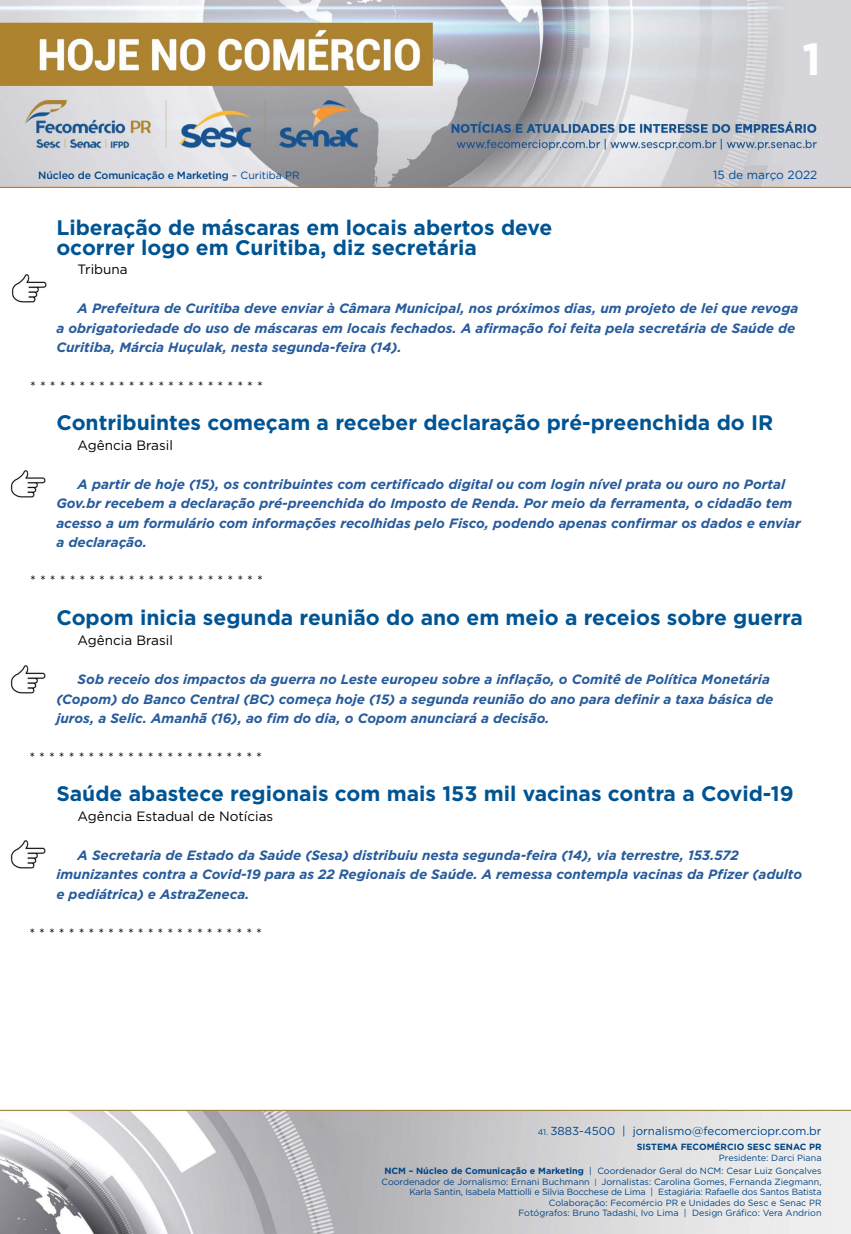
<style>
.page{position:relative;width:851px;height:1234px;background:#fff}
.page>*{position:absolute;margin:0;border:0;box-sizing:border-box;transform-origin:0 0}
.t1{font:700 45px "Gotham";color:#fff}
.t2{font:700 21px/19.5px "Gotham";color:#005493}
.t3{font:italic 700 13.5px/19.5px "Gotham";color:#275b9b}
.t4{font:13.5px "Gotham";color:#000}
.t5{font:11.85px "Gotham";color:#004a93}
.t6{font:11.55px "Gotham";color:#004587}
.t7{font:500 10.5px "Gotham";letter-spacing:-.01em;color:#004587}
.t8{font:9px/10.5px "Gotham";color:#004587;text-align:right}
.t9{font:700 9px "Gotham";color:#004587}
.s1{font-weight:400}
.s2{font-size:8.25px}
.s3{font-weight:700}
.s4{font-size:7.65px}
</style>
<div class="page">
<img style="left:0;top:0;width:850px;height:188px">
<img style="left:0;top:1109px;width:850px;height:124px">
<img style="left:11px;top:274px;width:36px;height:28px">
<img style="left:11px;top:470px;width:35px;height:28px">
<img style="left:11px;top:665px;width:35px;height:28px">
<img style="left:11px;top:840px;width:35px;height:28px">
<h1 class="t1" style="left:802px;top:29px;width:20px">1</h1>
<p class="t7" style="left:38px;top:168px;width:263px">Núcleo de Comunicação e Marketing <span class="s1">– Curitiba PR</span></p>
<p class="t5" style="left:713px;top:167px;width:106px">15 de março 2022</p>
<h2 class="t2" style="left:56px;top:218px;width:497px">Liberação de máscaras em locais abertos deve ocorrer logo em Curitiba, diz secretária</h2>
<p class="t4" style="left:78px;top:261px;width:51px">Tribuna</p>
<p class="t3" style="left:56px;top:298px;width:743px;text-indent:21px">A Prefeitura de Curitiba deve enviar à Câmara Municipal, nos próximos dias, um projeto de lei que revoga a obrigatoriedade do uso de máscaras em locais fechados. A afirmação foi feita pela secretária de Saúde de<br>Curitiba, Márcia Huçulak, nesta segunda-feira (14).</p>
<p class="t4" style="left:30px;top:377px;width:234px">* * * * * * * * * * * * * * * * * * * * * * * *</p>
<h2 class="t2" style="left:56px;top:413px;width:718px">Contribuintes começam a receber declaração pré-preenchida do IR</h2>
<p class="t4" style="left:78px;top:436px;width:97px">Agência Brasil</p>
<p class="t3" style="left:56px;top:474px;width:745px;text-indent:21px">A partir de hoje (15), os contribuintes com certificado digital ou com login nível prata ou ouro no Portal Gov.br recebem a declaração pré-preenchida do Imposto de Renda. Por meio da ferramenta, o cidadão tem acesso a um formulário com informações recolhidas pelo Fisco, podendo apenas confirmar os dados e enviar a declaração.</p>
<p class="t4" style="left:30px;top:571px;width:234px">* * * * * * * * * * * * * * * * * * * * * * * *</p>
<h2 class="t2" style="left:56px;top:608px;width:747px">Copom inicia segunda reunião do ano em meio a receios sobre guerra</h2>
<p class="t4" style="left:78px;top:631px;width:97px">Agência Brasil</p>
<p class="t3" style="left:56px;top:669px;width:718px;text-indent:21px">Sob receio dos impactos da guerra no Leste europeu sobre a inflação, o Comitê de Política Monetária (Copom) do Banco Central (BC) começa hoje (15) a segunda reunião do ano para definir a taxa básica de juros, a Selic. Amanhã (16), ao fim do dia, o Copom anunciará a decisão.</p>
<p class="t4" style="left:29px;top:748px;width:234px">* * * * * * * * * * * * * * * * * * * * * * * *</p>
<h2 class="t2" style="left:56px;top:783px;width:738px">Saúde abastece regionais com mais 153 mil vacinas contra a Covid-19</h2>
<p class="t4" style="left:78px;top:807px;width:197px">Agência Estadual de Notícias</p>
<p class="t3" style="left:56px;top:844px;width:747px;text-indent:21px">A Secretaria de Estado da Saúde (Sesa) distribuiu nesta segunda-feira (14), via terrestre, 153.572 imunizantes contra a Covid-19 para as 22 Regionais de Saúde. A remessa contempla vacinas da Pfizer (adulto e pediátrica) e AstraZeneca.</p>
<p class="t4" style="left:29px;top:924px;width:234px">* * * * * * * * * * * * * * * * * * * * * * * *</p>
<p class="t6" style="left:537px;top:1123px;width:285px"><span class="s2">41.</span> 3883-4500 | jornalismo@fecomerciopr.com.br</p>
<p class="t9" style="left:636px;top:1140px;width:186px">SISTEMA FECOMÉRCIO SESC SENAC PR</p>
<p class="t8" style="left:384px;top:1150px;width:438px;line-height:13.5px">Presidente: Darci Piana<br><span class="s3">NCM – Núcleo de Comunicação e Marketing</span> | Coordenador Geral do NCM: Cesar Luiz Gonçalves</p>
<p class="t8" style="left:381px;top:1175px;width:441px">Coordenador de Jornalismo: Ernani Buchmann <span class="s4">|</span> Jornalistas: Carolina Gomes, Fernanda Ziegmann, Karla Santin, Isabela Mattiolli e Silvia Bocchese de Lima | Estagiária: Rafaelle dos Santos Batista Colaboração: Fecomércio PR e Unidades do Sesc e Senac PR<br>Fotógrafos: Bruno Tadashi, Ivo Lima | Design Gráfico: Vera Andrion</p>
</div>
